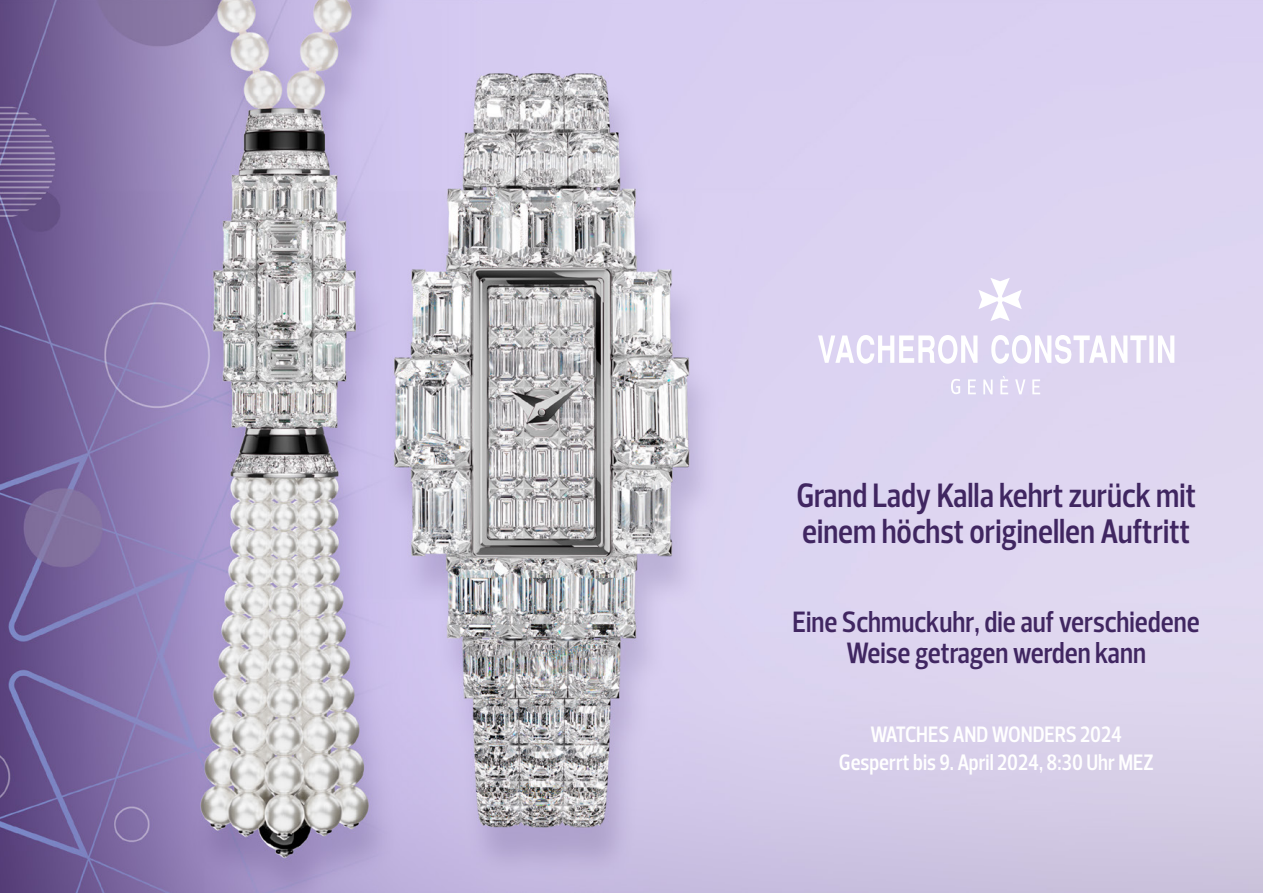
<style>
.page{position:relative;width:1263px;height:893px;background:#fff}
.page>*{position:absolute;margin:0;border:0;box-sizing:border-box;transform-origin:0 0}
.t1{font:600 34.5px/35.7px "Prelo Condensed";color:#402661}
.t2{font:600 30px/30.9px "Prelo Condensed";color:#402661;text-align:center}
.t3{font:600 22.8px "Prelo Condensed";color:#fff}
</style>
<div class="page">
<img style="left:0;top:0;width:1263px;height:893px">
<svg style="left:818px;top:278px;width:356px;height:116px;background:#e1d9f3"></svg>
<p class="t1" style="left:796px;top:478px;width:401px">Grand Lady Kalla kehrt zurück mit einem höchst originellen Auftritt</p>
<p class="t2" style="left:792px;top:607px;width:409px">Eine Schmuckuhr, die auf verschiedene<br>Weise getragen werden kann</p>
<p class="t3" style="left:870px;top:721px;width:253px">WATCHES AND WONDERS 2024</p>
<p class="t3" style="left:839px;top:748px;width:316px">Gesperrt bis 9. April 2024, 8:30 Uhr MEZ</p>
</div>
